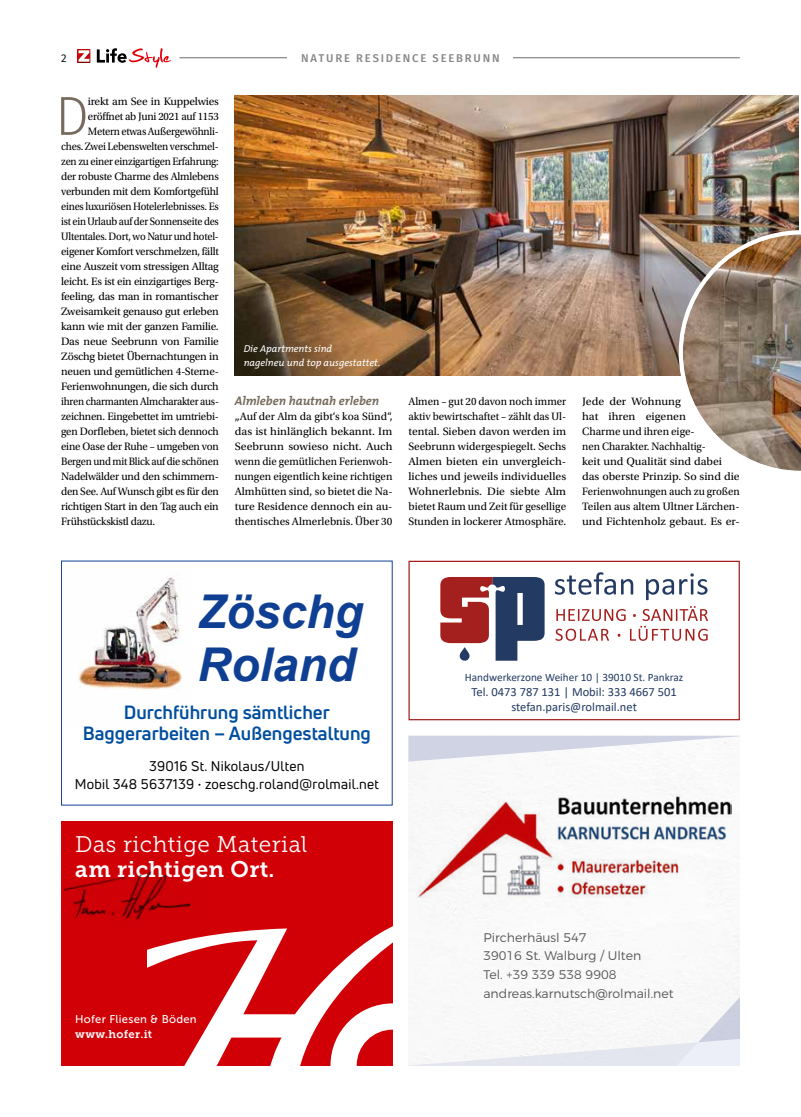
<style>
.page{position:relative;width:801px;height:1117px;background:#fff}
.page>*{position:absolute;margin:0;border:0;box-sizing:border-box;transform-origin:0 0}
.t1{font:300 55px "Fira Sans";color:#766b5d}
.t2{font:italic 700 46.5px/52.8px "Arial";color:#0f3f93}
.t3{font:22.5px "Museo Slab 300";letter-spacing:.02em;color:#fff}
.t4{font:22.5px "Museo Slab 700";letter-spacing:.015em;color:#fff}
.t5{font:700 18.75px/21.2px "Uni Neue";color:#004e9e;text-align:center}
.t6{font:13.75px/18.8px "Uni Neue";letter-spacing:.02em;color:#000;text-align:center}
.t7{font:300 12.5px/18.8px "Montserrat";color:#565655}
.t8{font:12.5px/15px "Calibri";color:#223a62;text-align:center}
.t9{font:italic 700 12.5px "The Mix";color:#766b5d}
.t10{font:11.25px/15px "Utopia Std";letter-spacing:-.02em;color:#000;text-align:justify}
.t11{font:11.25px/15px "Utopia Std";color:#000;scale:1.05 1}
.t12{font:11.25px "Utopia Std";letter-spacing:-.02em;color:#000;scale:.94 1}
.t13{font:11.25px "Utopia Std";letter-spacing:-.02em;color:#000;scale:.93 1}
.t14{font:11.25px "Calibri";color:#223a62}
.t15{font:11.25px "Utopia Std";letter-spacing:-.02em;color:#000;scale:.92 1}
.t16{font:500 11.25px "Fira Sans";letter-spacing:.16em;color:#868786}
.t17{font:11.25px "Museo Sans 500";letter-spacing:.025em;color:#fff}
.t18{font:11.25px "Museo Slab 700";letter-spacing:.025em;color:#fff}
.t19{font:11.25px "Fira Sans";color:#000}
.t20{font:italic 10px/13.8px "The Mix";color:#fff}
.s1{font-size:10px}
</style>
<div class="page">
<hr style="left:179px;top:57px;width:561px;height:1px;background:#6e6e6e">
<svg style="left:78px;top:49px;width:12px;height:14px"></svg>
<svg style="left:97px;top:48px;width:74px;height:20px"></svg>
<div style="left:288px;top:37px;width:225px;height:42px;background:#fff"></div>
<img style="left:235px;top:96px;width:564px;height:279px">
<img style="left:679px;top:230px;width:122px;height:241px">
<div style="left:61px;top:820px;width:331px;height:245px;background:#d10007"></div>
<svg style="left:148px;top:926px;width:244px;height:139px"></svg>
<img style="left:64px;top:871px;width:127px;height:49px">
<svg style="left:408px;top:735px;width:332px;height:26px"></svg>
<svg style="left:416px;top:985px;width:324px;height:80px"></svg>
<img style="left:417px;top:794px;width:314px;height:103px">
<svg style="left:555px;top:572px;width:152px;height:28px"></svg>
<svg style="left:555px;top:606px;width:153px;height:34px"></svg>
<svg style="left:440px;top:577px;width:104px;height:84px"></svg>
<div style="left:408px;top:560px;width:332px;height:160px;border:1px solid #a4201e"></div>
<img style="left:79px;top:577px;width:103px;height:113px">
<p class="t19" style="left:61px;top:49px;width:7px">2</p>
<p class="t16" style="left:301px;top:49px;width:200px">NATURE RESIDENCE SEEBRUNN</p>
<h1 class="t1" style="left:55px;top:77px;width:35px">D</h1>
<p class="t10" style="left:88px;top:94px;width:132px">irekt am See in Kuppelwies</p>
<p class="t10" style="left:88px;top:109px;width:132px">eröffnet ab Juni 2021 auf 1153</p>
<p class="t12" style="left:88px;top:125px;width:141px">Metern etwas Außergewöhnli-</p>
<p class="t12" style="left:61px;top:140px;width:169px">ches. Zwei Lebenswelten verschmel-</p>
<p class="t12" style="left:61px;top:155px;width:169px">zen zu einer einzigartigen Erfahrung:</p>
<p class="t10" style="left:61px;top:169px;width:159px">der robuste Charme des Almlebens</p>
<p class="t10" style="left:61px;top:184px;width:159px">verbunden mit dem Komfortgefühl</p>
<p class="t12" style="left:61px;top:200px;width:169px">eines luxuriösen Hotelerlebnisses. Es</p>
<p class="t15" style="left:61px;top:215px;width:173px">ist ein Urlaub auf der Sonnenseite des</p>
<p class="t12" style="left:61px;top:230px;width:169px">Ultentales. Dort, wo Natur und hotel-</p>
<p class="t10" style="left:61px;top:244px;width:159px">eigener Komfort verschmelzen, fällt</p>
<p class="t10" style="left:61px;top:259px;width:159px">eine Auszeit vom stressigen Alltag</p>
<p class="t10" style="left:61px;top:274px;width:159px">leicht. Es ist ein einzigartiges Berg-</p>
<p class="t10" style="left:61px;top:289px;width:159px">feeling, das man in romantischer</p>
<p class="t10" style="left:61px;top:304px;width:159px">Zweisamkeit genauso gut erleben</p>
<p class="t10" style="left:61px;top:319px;width:159px">kann wie mit der ganzen Familie.</p>
<p class="t10" style="left:61px;top:334px;width:159px">Das neue Seebrunn von Familie</p>
<p class="t10" style="left:61px;top:349px;width:159px">Zöschg bietet Übernachtungen in</p>
<p class="t10" style="left:61px;top:364px;width:159px">neuen und gemütlichen 4-Sterne-</p>
<p class="t10" style="left:61px;top:379px;width:159px">Ferienwohnungen, die sich durch</p>
<p class="t13" style="left:61px;top:395px;width:171px">ihren charmanten Almcharakter aus-</p>
<p class="t10" style="left:61px;top:409px;width:159px">zeichnen. Eingebettet im umtriebi-</p>
<p class="t10" style="left:61px;top:424px;width:159px">gen Dorfleben, bietet sich dennoch</p>
<p class="t10" style="left:61px;top:439px;width:159px">eine Oase der Ruhe – umgeben von</p>
<p class="t13" style="left:61px;top:455px;width:171px">Bergen und mit Blick auf die schönen</p>
<p class="t10" style="left:61px;top:469px;width:159px">Nadelwälder und den schimmern-</p>
<p class="t10" style="left:61px;top:484px;width:159px">den See. Auf Wunsch gibt es für den</p>
<p class="t10" style="left:61px;top:499px;width:159px">richtigen Start in den Tag auch ein</p>
<p class="t10" style="left:61px;top:514px;width:96px">Frühstückskistl dazu.</p>
<p class="t20" style="left:244px;top:342px;width:138px">Die Apartments sind<br>nagelneu und top ausgestattet.</p>
<p class="t9" style="left:235px;top:390px;width:146px">Almleben hautnah erleben</p>
<p class="t10" style="left:235px;top:409px;width:159px">„Auf der Alm da gibt‘s koa Sünd“, das ist hinlänglich bekannt. Im Seebrunn sowieso nicht. Auch wenn die gemütlichen Ferienwoh&shy;nungen eigentlich keine richtigen Almhütten sind, so bietet die Na&shy;ture Residence dennoch ein au&shy;thentisches Almerlebnis. Über 30</p>
<p class="t10" style="left:408px;top:394px;width:159px">Almen – gut 20 davon noch immer aktiv bewirtschaftet – zählt das Ul&shy;tental. Sieben davon werden im Seebrunn widergespiegelt. Sechs Almen bieten ein unvergleich&shy;liches und jeweils individuelles Wohnerlebnis. Die siebte Alm bietet Raum und Zeit für gesellige Stunden in lockerer Atmosphäre.</p>
<p class="t11" style="left:582px;top:394px;width:152px">Jede der Wohnung<br>hat ihren eigenen<br>Charme und ihren eige-<br>nen Charakter. Nachhaltig-<br>keit und Qualität sind dabei das oberste Prinzip. So sind die<br>Ferienwohnungen auch zu großen<br>Teilen aus altem Ultner Lärchen&shy;und Fichtenholz gebaut. Es er-</p>
<h2 class="t2" style="left:198px;top:587px;width:167px">Zöschg<br>Roland</h2>
<h3 class="t5" style="left:83px;top:701px;width:290px">Durchführung sämtlicher<br>Baggerarbeiten – Außengestaltung</h3>
<p class="t6" style="left:75px;top:756px;width:306px">39016 St. Nikolaus/Ulten<br>Mobil 348 5637139 <span class="s1">•</span> zoeschg.roland@rolmail.net</p>
<h3 class="t3" style="left:75px;top:831px;width:234px">Das richtige Material</h3>
<h3 class="t4" style="left:75px;top:856px;width:201px">am richtigen Ort.</h3>
<p class="t17" style="left:75px;top:1012px;width:123px">Hofer Fliesen &amp; Böden</p>
<p class="t18" style="left:75px;top:1026px;width:78px">www.hofer.it</p>
<p class="t14" style="left:465px;top:669px;width:220px">Handwerkerzone Weiher 10 | 39010 St. Pankraz</p>
<p class="t8" style="left:471px;top:684px;width:207px">Tel. 0473 787 131 | Mobil: 333 4667 501 stefan.paris@rolmail.net</p>
<p class="t7" style="left:483px;top:926px;width:192px">Pircherhäusl 547<br>39016 St. Walburg / Ulten<br>Tel. +39 339 538 9908 andreas.karnutsch@rolmail.net</p>
</div>
